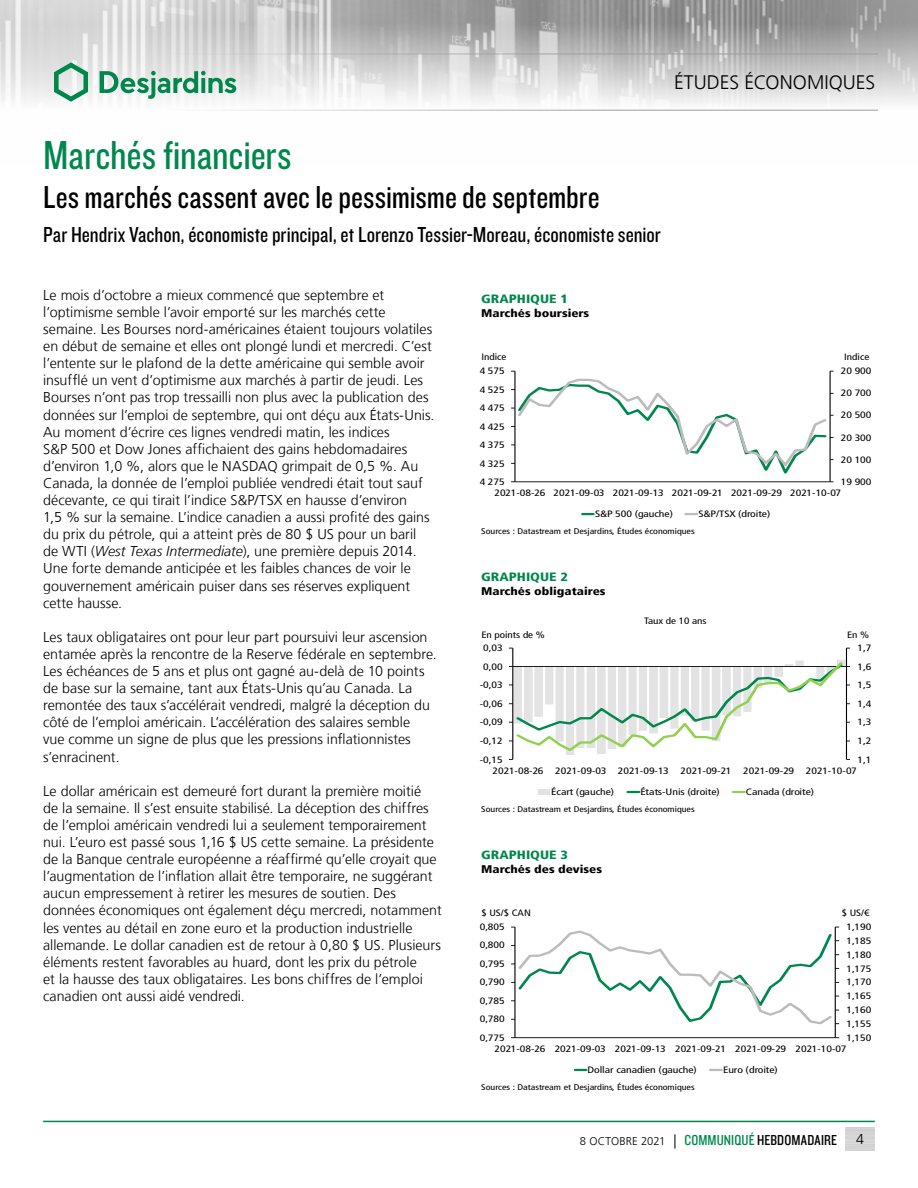
<style>
.page{position:relative;width:918px;height:1188px;background:#fff}
.page>*{position:absolute;margin:0;border:0;box-sizing:border-box;transform-origin:0 0}
.t1{font:42px "Knockout 29 Junior Ltweight";letter-spacing:-.005em;color:#00874e}
.t2{font:33px "Knockout 29 Junior Ltweight";color:#000}
.t3{font:22.5px "Knockout 29 Junior Ltweight";color:#000}
.t4{font:300 19.5px "Frutiger LT";color:#000}
.t5{font:300 14.25px/17.1px "Frutiger LT";color:#000}
.t6{font:900 condensed 12px "Frutiger LT";color:#00874e;scale:1.2 1}
.t7{font:300 11.25px "Frutiger LT";letter-spacing:.015em;color:#000}
.t8{font:900 condensed 11.1px "Frutiger LT";color:#000;scale:1.2 1}
.t9{font:condensed 9.3px "Frutiger LT";color:#000;scale:1.26 1}
.t10{font:condensed 9.15px "Frutiger LT";color:#000;scale:1.2 1}
.t11{font:condensed 8.25px "Frutiger LT";color:#000;scale:1.2 1}
.s1{font-style:italic}
.s2{font-size:14.25px}
.s3{font-family:"Knockout 29 Junior Ltweight";font-weight:400;font-size:15px;color:#00874e}
.s4{font-family:"Knockout 29 Junior Ltweight";font-weight:400;font-size:15px}
</style>
<div class="page">
<img style="left:0;top:0;width:918px;height:110px">
<hr style="left:0;top:54px;width:878px;height:1px;background:#9d9d9c">
<hr style="left:0;top:110px;width:878px;height:1px;background:#9d9d9c">
<svg style="left:54px;top:62px;width:34px;height:40px"></svg>
<svg style="left:100px;top:71px;width:136px;height:28px"></svg>
<hr style="left:43px;top:1121px;width:832px;height:1px;background:#00874e">
<hr style="left:830px;top:371px;width:1px;height:111px;background:#000">
<hr style="left:515px;top:371px;width:1px;height:111px;background:#000">
<svg style="left:511px;top:378px;width:323px;height:104px"></svg>
<svg style="left:583px;top:513px;width:10px;height:2px"></svg>
<svg style="left:686px;top:513px;width:11px;height:2px"></svg>
<hr style="left:846px;top:648px;width:1px;height:111px;background:#000">
<hr style="left:512px;top:648px;width:1px;height:111px;background:#000">
<svg style="left:509px;top:660px;width:341px;height:100px"></svg>
<div style="left:539px;top:789px;width:11px;height:6px;background:#e3e3e3"></div>
<svg style="left:628px;top:791px;width:11px;height:2px"></svg>
<svg style="left:733px;top:791px;width:11px;height:2px"></svg>
<hr style="left:835px;top:927px;width:1px;height:111px;background:#000">
<hr style="left:515px;top:927px;width:1px;height:111px;background:#000">
<hr style="left:515px;top:1037px;width:320px;height:1px;background:#000">
<svg style="left:511px;top:927px;width:328px;height:99px"></svg>
<svg style="left:575px;top:1069px;width:11px;height:2px"></svg>
<svg style="left:710px;top:1069px;width:12px;height:2px"></svg>
<h3 class="t4" style="left:674px;top:72px;width:203px">ÉTUDES ÉCONOMIQUES</h3>
<h1 class="t1" style="left:43px;top:128px;width:250px">Marchés financiers</h1>
<h2 class="t2" style="left:43px;top:176px;width:558px">Les marchés cassent avec le pessimisme de septembre</h2>
<h3 class="t3" style="left:43px;top:220px;width:619px">Par Hendrix Vachon, économiste principal, et Lorenzo Tessier-Moreau, économiste senior</h3>
<p class="t5" style="left:43px;top:287px;width:393px">Le mois d’octobre a mieux commencé que septembre et l’optimisme semble l’avoir emporté sur les marchés cette semaine. Les Bourses nord-américaines étaient toujours volatiles en début de semaine et elles ont plongé lundi et mercredi. C’est l’entente sur le plafond de la dette américaine qui semble avoir insufflé un vent d’optimisme aux marchés à partir de jeudi. Les Bourses n’ont pas trop tressailli non plus avec la publication des données sur l’emploi de septembre, qui ont déçu aux États‑Unis.<br>Au moment d’écrire ces lignes vendredi matin, les indices<br>S&amp;P 500 et Dow Jones affichaient des gains hebdomadaires d’environ 1,0 %, alors que le NASDAQ grimpait de 0,5 %. Au Canada, la donnée de l’emploi publiée vendredi était tout sauf décevante, ce qui tirait l’indice S&amp;P/TSX en hausse d’environ<br>1,5 % sur la semaine. L’indice canadien a aussi profité des gains du prix du pétrole, qui a atteint près de 80 $ US pour un baril de WTI (<span class="s1">West Texas Intermediate</span>), une première depuis 2014.<br>Une forte demande anticipée et les faibles chances de voir le gouvernement américain puiser dans ses réserves expliquent cette hausse.</p>
<p class="t5" style="left:43px;top:629px;width:395px">Les taux obligataires ont pour leur part poursuivi leur ascension entamée après la rencontre de la Reserve fédérale en septembre.<br>Les échéances de 5 ans et plus ont gagné au-delà de 10 points de base sur la semaine, tant aux États‑Unis qu’au Canada. La remontée des taux s’accélérait vendredi, malgré la déception du côté de l’emploi américain. L’accélération des salaires semble<br>vue comme un signe de plus que les pressions inflationnistes s’enracinent.</p>
<p class="t5" style="left:43px;top:783px;width:400px">Le dollar américain est demeuré fort durant la première moitié<br>de la semaine. Il s’est ensuite stabilisé. La déception des chiffres de l’emploi américain vendredi lui a seulement temporairement nui. L’euro est passé sous 1,16 $ US cette semaine. La présidente de la Banque centrale européenne a réaffirmé qu’elle croyait que l’augmentation de l’inflation allait être temporaire, ne suggérant aucun empressement à retirer les mesures de soutien. Des données économiques ont également déçu mercredi, notamment les ventes au détail en zone euro et la production industrielle allemande. Le dollar canadien est de retour à 0,80 $ US. Plusieurs éléments restent favorables au huard, dont les prix du pétrole<br>et la hausse des taux obligataires. Les bons chiffres de l’emploi canadien ont aussi aidé vendredi.</p>
<p class="t6" style="left:481px;top:292px;width:74px">GRAPHIQUE 1</p>
<p class="t8" style="left:481px;top:306px;width:91px">Marchés boursiers</p>
<p class="t10" style="left:481px;top:352px;width:22px">Indice</p>
<p class="t10" style="left:844px;top:352px;width:22px">Indice</p>
<p class="t9" style="left:480px;top:365px;width:21px">4 575</p>
<p class="t9" style="left:480px;top:384px;width:21px">4 525</p>
<p class="t9" style="left:480px;top:402px;width:21px">4 475</p>
<p class="t9" style="left:480px;top:421px;width:21px">4 425</p>
<p class="t9" style="left:480px;top:439px;width:21px">4 375</p>
<p class="t9" style="left:480px;top:458px;width:21px">4 325</p>
<p class="t9" style="left:480px;top:476px;width:21px">4 275</p>
<p class="t9" style="left:841px;top:365px;width:26px">20 900</p>
<p class="t9" style="left:841px;top:388px;width:26px">20 700</p>
<p class="t9" style="left:841px;top:410px;width:26px">20 500</p>
<p class="t9" style="left:841px;top:432px;width:26px">20 300</p>
<p class="t9" style="left:841px;top:454px;width:26px">20 100</p>
<p class="t9" style="left:841px;top:476px;width:26px">19 900</p>
<p class="t9" style="left:494px;top:488px;width:277px">2021-08-26 2021-09-03 2021-09-13 2021-09-21 2021-09-29 2021-10-07</p>
<p class="t9" style="left:595px;top:509px;width:63px">S&amp;P 500 (gauche)</p>
<p class="t9" style="left:698px;top:509px;width:59px">S&amp;P/TSX (droite)</p>
<p class="t11" style="left:481px;top:526px;width:179px">Sources : Datastream et Desjardins, Études économiques</p>
<p class="t6" style="left:481px;top:570px;width:74px">GRAPHIQUE 2</p>
<p class="t8" style="left:481px;top:584px;width:105px">Marchés obligataires</p>
<p class="t10" style="left:644px;top:616px;width:54px">Taux de 10 ans</p>
<p class="t10" style="left:481px;top:630px;width:54px">En points de %</p>
<p class="t10" style="left:847px;top:630px;width:20px">En %</p>
<p class="t9" style="left:483px;top:642px;width:17px">0,03</p>
<p class="t9" style="left:857px;top:642px;width:12px">1,7</p>
<p class="t9" style="left:483px;top:661px;width:17px">0,00</p>
<p class="t9" style="left:857px;top:661px;width:12px">1,6</p>
<p class="t9" style="left:480px;top:680px;width:20px">-0,03</p>
<p class="t9" style="left:857px;top:680px;width:12px">1,5</p>
<p class="t9" style="left:480px;top:698px;width:20px">-0,06</p>
<p class="t9" style="left:857px;top:698px;width:12px">1,4</p>
<p class="t9" style="left:480px;top:717px;width:20px">-0,09</p>
<p class="t9" style="left:857px;top:717px;width:12px">1,3</p>
<p class="t9" style="left:480px;top:735px;width:20px">-0,12</p>
<p class="t9" style="left:857px;top:735px;width:12px">1,2</p>
<p class="t9" style="left:480px;top:754px;width:20px">-0,15</p>
<p class="t9" style="left:857px;top:754px;width:12px">1,1</p>
<p class="t9" style="left:493px;top:765px;width:42px">2021-08-26</p>
<p class="t9" style="left:555px;top:765px;width:42px">2021-09-03</p>
<p class="t9" style="left:618px;top:765px;width:42px">2021-09-13</p>
<p class="t9" style="left:681px;top:765px;width:42px">2021-09-21</p>
<p class="t9" style="left:743px;top:765px;width:42px">2021-09-29</p>
<p class="t9" style="left:806px;top:765px;width:42px">2021-10-07</p>
<p class="t9" style="left:551px;top:787px;width:51px">Écart (gauche)</p>
<p class="t9" style="left:640px;top:787px;width:64px">États-Unis (droite)</p>
<p class="t9" style="left:746px;top:787px;width:56px">Canada (droite)</p>
<p class="t11" style="left:481px;top:804px;width:179px">Sources : Datastream et Desjardins, Études économiques</p>
<p class="t6" style="left:481px;top:848px;width:74px">GRAPHIQUE 3</p>
<p class="t8" style="left:481px;top:862px;width:102px">Marchés des devises</p>
<p class="t10" style="left:481px;top:908px;width:43px">$ US/$ CAN</p>
<p class="t10" style="left:842px;top:908px;width:25px">$ US/€</p>
<p class="t9" style="left:480px;top:921px;width:21px">0,805</p>
<p class="t9" style="left:846px;top:921px;width:21px">1,190</p>
<p class="t9" style="left:480px;top:940px;width:21px">0,800</p>
<p class="t9" style="left:480px;top:958px;width:21px">0,795</p>
<p class="t9" style="left:846px;top:935px;width:21px">1,185</p>
<p class="t9" style="left:846px;top:949px;width:21px">1,180</p>
<p class="t9" style="left:846px;top:963px;width:21px">1,175</p>
<p class="t9" style="left:480px;top:977px;width:21px">0,790</p>
<p class="t9" style="left:846px;top:977px;width:21px">1,170</p>
<p class="t9" style="left:480px;top:995px;width:21px">0,785</p>
<p class="t9" style="left:480px;top:1014px;width:21px">0,780</p>
<p class="t9" style="left:846px;top:991px;width:21px">1,165</p>
<p class="t9" style="left:846px;top:1005px;width:21px">1,160</p>
<p class="t9" style="left:846px;top:1018px;width:21px">1,155</p>
<p class="t9" style="left:480px;top:1032px;width:21px">0,775</p>
<p class="t9" style="left:846px;top:1032px;width:21px">1,150</p>
<p class="t9" style="left:495px;top:1044px;width:281px">2021-08-26 2021-09-03 2021-09-13 2021-09-21 2021-09-29 2021-10-07</p>
<p class="t9" style="left:588px;top:1065px;width:88px">Dollar canadien (gauche)</p>
<p class="t9" style="left:723px;top:1065px;width:45px">Euro (droite)</p>
<p class="t11" style="left:481px;top:1082px;width:179px">Sources : Datastream et Desjardins, Études économiques</p>
<p class="t7" style="left:580px;top:1135px;width:259px">8 OCTOBRE 2021 <span class="s2">|</span> <span class="s3">COMMUNIQUÉ</span> <span class="s4">HEBDOMADAIRE</span></p>
<p class="t5" style="left:856px;top:1131px;width:9px">4</p>
</div>
